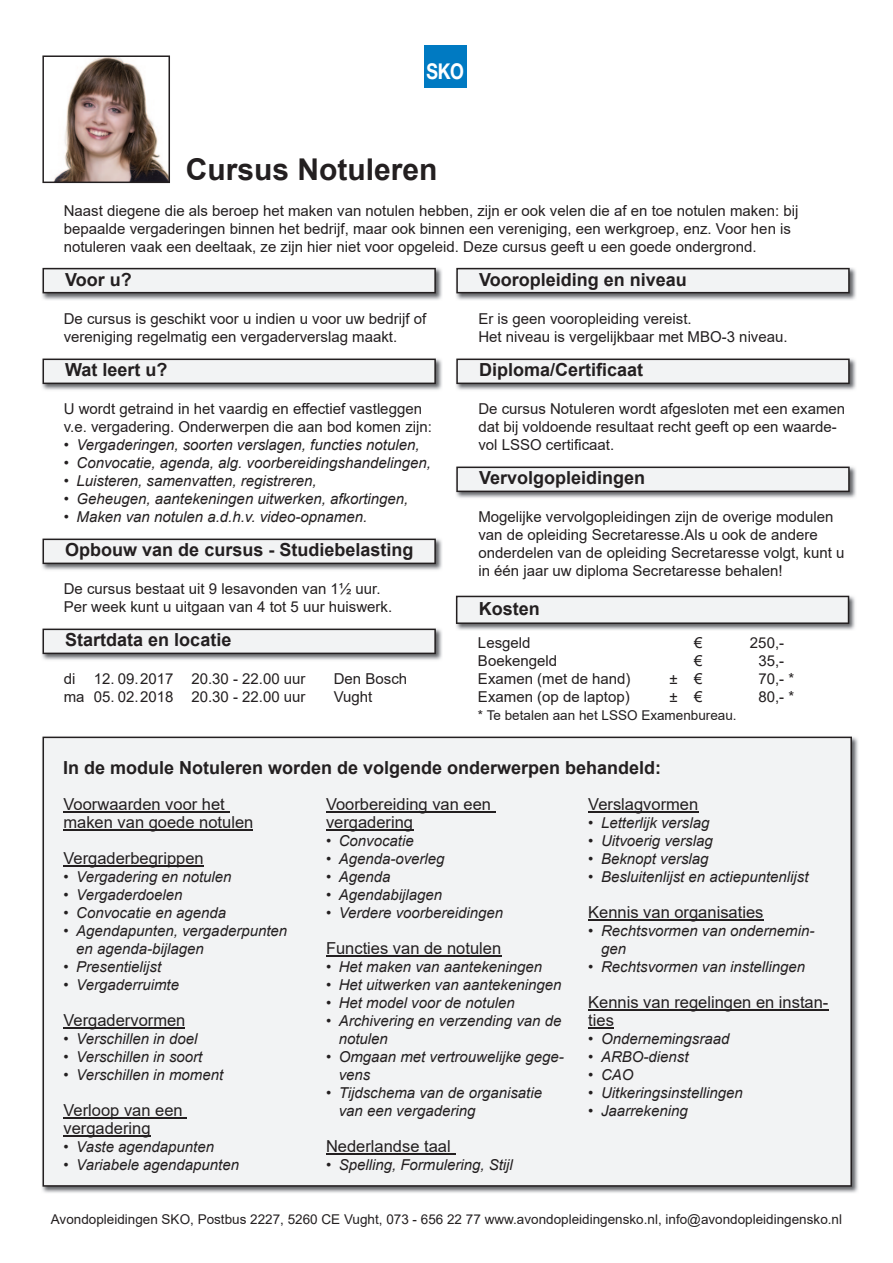
<style>
.page{position:relative;width:893px;height:1263px;background:#fff}
.page>*{position:absolute;margin:0;border:0;box-sizing:border-box;transform-origin:0 0}
.t1{font:700 30px "Arial";color:#231f20}
.t2{font:700 21.75px "Helvetica Neue";color:#fff;scale:.82 1}
.t3{font:700 18px "Arial";color:#231f20}
.t4{font:16.5px/18px "Arial";color:#231f20}
.t5{font:15px/18px "Arial";color:#231f20}
.t6{font:italic 15px/18px "Arial";color:#231f20}
.t7{font:13.5px "Arial";color:#231f20}
</style>
<div class="page">
<div style="left:424px;top:45px;width:42px;height:42px;background:#007ac2"></div>
<img style="left:42px;top:736px;width:816px;height:457px">
<div style="left:43px;top:737px;width:809px;height:450px;background:#f2f3f4"></div>
<img style="left:42px;top:267px;width:400px;height:33px">
<svg style="left:43px;top:268px;width:393px;height:25px"></svg>
<img style="left:456px;top:267px;width:400px;height:33px">
<svg style="left:456px;top:268px;width:394px;height:25px"></svg>
<img style="left:42px;top:358px;width:400px;height:32px">
<svg style="left:43px;top:359px;width:393px;height:25px"></svg>
<img style="left:42px;top:538px;width:400px;height:32px">
<svg style="left:43px;top:539px;width:393px;height:25px"></svg>
<hr style="left:63px;top:811px;width:166px;height:1px;background:#231f20">
<hr style="left:63px;top:829px;width:190px;height:1px;background:#231f20">
<hr style="left:63px;top:865px;width:141px;height:1px;background:#231f20">
<hr style="left:63px;top:1027px;width:122px;height:1px;background:#231f20">
<hr style="left:63px;top:1117px;width:124px;height:1px;background:#231f20">
<hr style="left:63px;top:1135px;width:88px;height:1px;background:#231f20">
<hr style="left:326px;top:811px;width:170px;height:1px;background:#231f20">
<hr style="left:326px;top:829px;width:87px;height:1px;background:#231f20">
<hr style="left:326px;top:955px;width:175px;height:1px;background:#231f20">
<hr style="left:326px;top:1153px;width:129px;height:1px;background:#231f20">
<hr style="left:588px;top:811px;width:110px;height:1px;background:#231f20">
<hr style="left:588px;top:919px;width:175px;height:1px;background:#231f20">
<hr style="left:588px;top:1009px;width:240px;height:1px;background:#231f20">
<svg style="left:588px;top:1027px;width:26px;height:1px"></svg>
<img style="left:42px;top:628px;width:400px;height:32px">
<svg style="left:43px;top:629px;width:393px;height:25px"></svg>
<img style="left:456px;top:358px;width:400px;height:32px">
<svg style="left:456px;top:359px;width:394px;height:25px"></svg>
<img style="left:456px;top:466px;width:400px;height:32px">
<svg style="left:456px;top:467px;width:394px;height:25px"></svg>
<img style="left:455px;top:595px;width:400px;height:35px">
<svg style="left:456px;top:596px;width:393px;height:28px"></svg>
<svg style="left:42px;top:55px;width:128px;height:129px"></svg>
<h2 class="t2" style="left:427px;top:58px;width:47px">SKO</h2>
<h1 class="t1" style="left:186px;top:148px;width:253px">Cursus Notuleren</h1>
<p class="t5" style="left:64px;top:202px;width:736px">Naast diegene die als beroep het maken van notulen hebben, zijn er ook velen die af en toe notulen maken: bij bepaalde vergaderingen binnen het bedrijf, maar ook binnen een vereniging, een werkgroep, enz. Voor hen is notuleren vaak een deeltaak, ze zijn hier niet voor opgeleid. Deze cursus geeft u een goede ondergrond.</p>
<p class="t3" style="left:65px;top:267px;width:68px">Voor u?</p>
<p class="t3" style="left:479px;top:267px;width:209px">Vooropleiding en niveau</p>
<p class="t5" style="left:64px;top:310px;width:364px">De cursus is geschikt voor u indien u voor uw bedrijf of vereniging regelmatig een vergaderverslag maakt.</p>
<p class="t3" style="left:65px;top:357px;width:104px">Wat leert u?</p>
<p class="t5" style="left:64px;top:400px;width:370px">U wordt getraind in het vaardig en effectief vastleggen v.e. vergadering. Onderwerpen die aan bod komen zijn:</p>
<p class="t6" style="left:64px;top:436px;width:357px">• Vergaderingen, soorten verslagen, functies notulen,</p>
<p class="t6" style="left:64px;top:454px;width:369px">• Convocatie, agenda, alg. voorbereidingshandelingen,</p>
<p class="t6" style="left:64px;top:472px;width:254px">• Luisteren, samenvatten, registreren,</p>
<p class="t6" style="left:64px;top:490px;width:346px">• Geheugen, aantekeningen uitwerken, afkortingen,</p>
<p class="t6" style="left:64px;top:508px;width:305px">• Maken van notulen a.d.h.v. video-opnamen.</p>
<p class="t3" style="left:65px;top:537px;width:350px">Opbouw van de cursus - Studiebelasting</p>
<p class="t5" style="left:64px;top:580px;width:330px">De cursus bestaat uit 9 lesavonden van 1½ uur.<br>Per week kunt u uitgaan van 4 tot 5 uur huiswerk.</p>
<p class="t5" style="left:478px;top:310px;width:311px">Er is geen vooropleiding vereist.<br>Het niveau is vergelijkbaar met MBO-3 niveau.</p>
<p class="t3" style="left:479px;top:357px;width:166px">Diploma/Certificaat</p>
<p class="t5" style="left:478px;top:400px;width:368px">De cursus Notuleren wordt afgesloten met een examen dat bij voldoende resultaat recht geeft op een waarde&shy;vol LSSO certificaat.</p>
<p class="t3" style="left:479px;top:465px;width:168px">Vervolgopleidingen</p>
<p class="t5" style="left:478px;top:508px;width:368px">Mogelijke vervolgopleidingen zijn de overige modulen van de opleiding Secretaresse.Als u ook de andere onderdelen van de opleiding Secretaresse volgt, kunt u in één jaar uw diploma Secretaresse behalen!</p>
<p class="t3" style="left:479px;top:596px;width:63px">Kosten</p>
<p class="t5" style="left:478px;top:634px;width:54px">Lesgeld</p>
<p class="t5" style="left:694px;top:634px;width:10px">€</p>
<p class="t5" style="left:750px;top:634px;width:36px">250,-</p>
<p class="t5" style="left:478px;top:652px;width:81px">Boekengeld</p>
<p class="t5" style="left:694px;top:652px;width:10px">€</p>
<p class="t5" style="left:758px;top:652px;width:27px">35,-</p>
<p class="t5" style="left:478px;top:670px;width:154px">Examen (met de hand)</p>
<p class="t5" style="left:669px;top:670px;width:35px">± €</p>
<p class="t5" style="left:758px;top:670px;width:37px">70,- *</p>
<p class="t5" style="left:478px;top:688px;width:153px">Examen (op de laptop)</p>
<p class="t5" style="left:669px;top:688px;width:35px">± €</p>
<p class="t5" style="left:758px;top:688px;width:37px">80,- *</p>
<p class="t7" style="left:478px;top:706px;width:260px">* Te betalen aan het LSSO Examenbureau.</p>
<p class="t3" style="left:65px;top:627px;width:168px">Startdata en locatie</p>
<p class="t5" style="left:64px;top:670px;width:243px">di 12. 09. 2017 20.30 - 22.00 uur</p>
<p class="t5" style="left:334px;top:670px;width:75px">Den Bosch</p>
<p class="t5" style="left:64px;top:688px;width:243px">ma 05. 02. 2018 20.30 - 22.00 uur</p>
<p class="t5" style="left:334px;top:688px;width:40px">Vught</p>
<p class="t3" style="left:63px;top:755px;width:600px">In de module Notuleren worden de volgende onderwerpen behandeld:</p>
<p class="t4" style="left:63px;top:795px;width:191px">Voorwaarden voor het maken van goede notulen</p>
<p class="t4" style="left:63px;top:849px;width:142px">Vergaderbegrippen</p>
<p class="t6" style="left:63px;top:868px;width:170px">• Vergadering en notulen</p>
<p class="t6" style="left:63px;top:886px;width:120px">• Vergaderdoelen</p>
<p class="t6" style="left:63px;top:904px;width:164px">• Convocatie en agenda</p>
<p class="t6" style="left:76px;top:922px;width:212px;text-indent:-13px">• Agendapunten, vergaderpunten en agenda-bijlagen</p>
<p class="t6" style="left:63px;top:958px;width:99px">• Presentielijst</p>
<p class="t6" style="left:63px;top:976px;width:117px">• Vergaderruimte</p>
<p class="t4" style="left:63px;top:1011px;width:123px">Vergadervormen</p>
<p class="t6" style="left:63px;top:1030px;width:135px">• Verschillen in doel</p>
<p class="t6" style="left:63px;top:1048px;width:140px">• Verschillen in soort</p>
<p class="t6" style="left:63px;top:1066px;width:161px">• Verschillen in moment</p>
<p class="t4" style="left:63px;top:1101px;width:121px">Verloop van een vergadering</p>
<p class="t6" style="left:63px;top:1138px;width:152px">• Vaste agendapunten</p>
<p class="t6" style="left:63px;top:1156px;width:177px">• Variabele agendapunten</p>
<p class="t4" style="left:326px;top:795px;width:167px">Voorbereiding van een vergadering</p>
<p class="t6" style="left:326px;top:832px;width:89px">• Convocatie</p>
<p class="t6" style="left:326px;top:850px;width:120px">• Agenda-overleg</p>
<p class="t6" style="left:326px;top:868px;width:66px">• Agenda</p>
<p class="t6" style="left:326px;top:886px;width:118px">• Agendabijlagen</p>
<p class="t6" style="left:326px;top:904px;width:179px">• Verdere voorbereidingen</p>
<p class="t4" style="left:326px;top:939px;width:177px">Functies van de notulen</p>
<p class="t6" style="left:326px;top:958px;width:218px">• Het maken van aantekeningen</p>
<p class="t6" style="left:326px;top:976px;width:237px">• Het uitwerken van aantekeningen</p>
<p class="t6" style="left:326px;top:994px;width:190px">• Het model voor de notulen</p>
<p class="t6" style="left:339px;top:1012px;width:224px;text-indent:-13px">• Archivering en verzending van de notulen</p>
<p class="t6" style="left:339px;top:1048px;width:227px;text-indent:-13px">• Omgaan met vertrouwelijke gege&shy;vens</p>
<p class="t6" style="left:339px;top:1084px;width:205px;text-indent:-13px">• Tijdschema van de organisatie van een vergadering</p>
<p class="t4" style="left:326px;top:1137px;width:126px">Nederlandse taal</p>
<p class="t6" style="left:326px;top:1156px;width:188px">• Spelling, Formulering, Stijl</p>
<p class="t4" style="left:588px;top:795px;width:112px">Verslagvormen</p>
<p class="t6" style="left:588px;top:814px;width:123px">• Letterlijk verslag</p>
<p class="t6" style="left:588px;top:832px;width:126px">• Uitvoerig verslag</p>
<p class="t6" style="left:588px;top:850px;width:122px">• Beknopt verslag</p>
<p class="t6" style="left:588px;top:868px;width:222px">• Besluitenlijst en actiepuntenlijst</p>
<p class="t4" style="left:588px;top:903px;width:177px">Kennis van organisaties</p>
<p class="t6" style="left:601px;top:922px;width:215px;text-indent:-13px">• Rechtsvormen van ondernemin&shy;gen</p>
<p class="t6" style="left:588px;top:958px;width:218px">• Rechtsvormen van instellingen</p>
<p class="t4" style="left:588px;top:993px;width:242px">Kennis van regelingen en instan&shy;ties</p>
<p class="t6" style="left:588px;top:1030px;width:143px">• Ondernemingsraad</p>
<p class="t6" style="left:588px;top:1048px;width:102px">• ARBO-dienst</p>
<p class="t6" style="left:588px;top:1066px;width:47px">• CAO</p>
<p class="t6" style="left:588px;top:1084px;width:156px">• Uitkeringsinstellingen</p>
<p class="t6" style="left:588px;top:1102px;width:101px">• Jaarrekening</p>
<p class="t7" style="left:51px;top:1210px;width:793px">Avondopleidingen SKO, Postbus 2227, 5260 CE Vught, 073 - 656 22 77 www.avondopleidingensko.nl, info@avondopleidingensko.nl</p>
</div>
